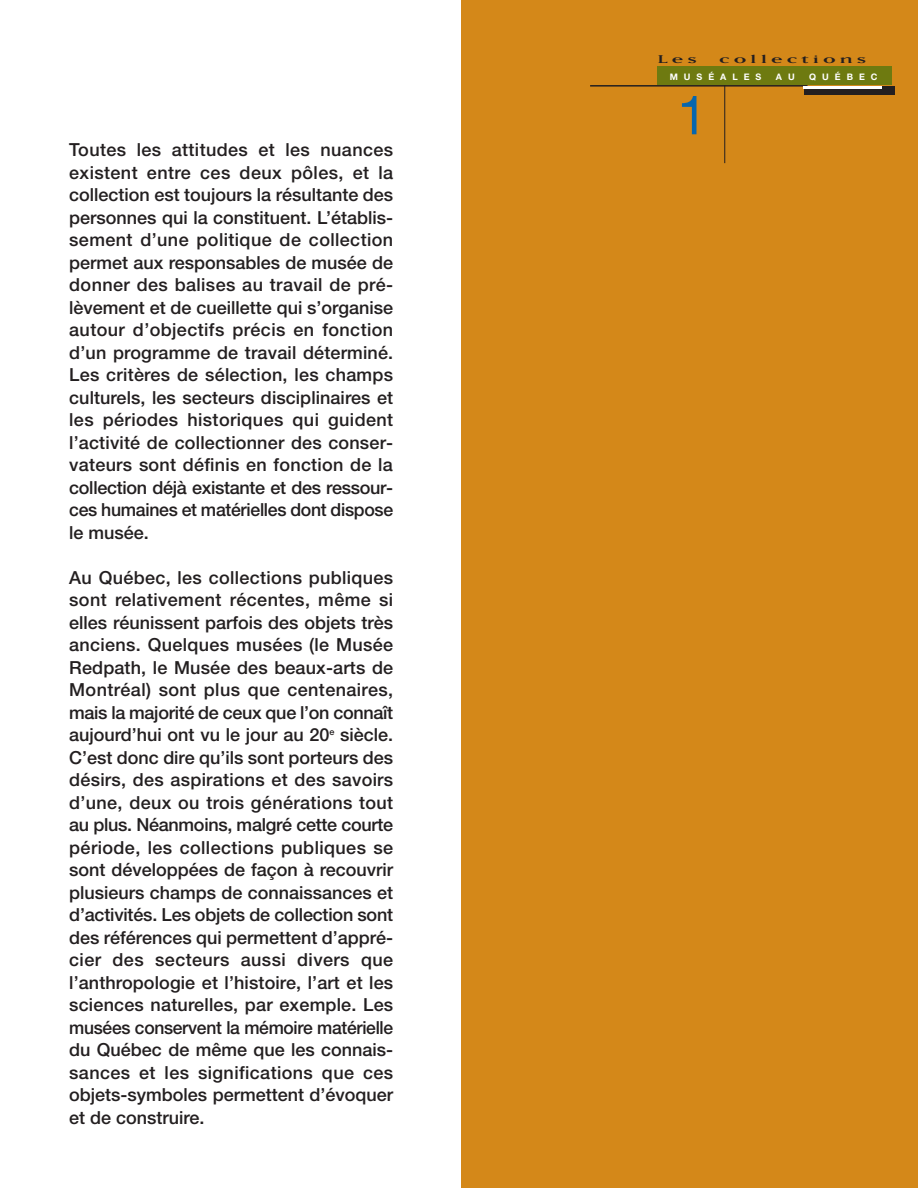
<style>
.page{position:relative;width:918px;height:1188px;background:#fff}
.page>*{position:absolute;margin:0;border:0;box-sizing:border-box;transform-origin:0 0}
.t1{font:54px "Helvetica Neue";color:#0766ad}
.t2{font:500 18px/22.5px "Helvetica Neue";color:#231f20;text-align:justify}
.t3{font:13.2px "Matrix Wide";letter-spacing:.295em;color:#231f20}
.t4{font:700 9px "Helvetica Neue";letter-spacing:.665em;color:#fff}
</style>
<div class="page">
<div style="left:462px;top:0;width:456px;height:1188px;background:#d48819"></div>
<div style="left:658px;top:67px;width:234px;height:18px;background:#6e7a10"></div>
<hr style="left:725px;top:85px;width:1px;height:78px;background:#231f20">
<hr style="left:590px;top:85px;width:218px;height:2px;background:#231f20">
<div style="left:805px;top:86px;width:90px;height:8px;background:#231f20"></div>
<hr style="left:803px;top:87px;width:79px;height:2px;background:#fff">
<p class="t2" style="left:69px;top:141px;width:326px">Toutes les attitudes et les nuances existent entre ces deux pôles, et la collection est toujours la résultante des personnes qui la constituent. L’établis&shy;sement d’une politique de collection permet aux responsables de musée de donner des balises au travail de pré&shy;lèvement et de cueillette qui s’organise autour d’objectifs précis en fonction d’un programme de travail déterminé.<br>Les critères de sélection, les champs culturels, les secteurs disciplinaires et les périodes historiques qui guident l’activité de collectionner des conser&shy;vateurs sont définis en fonction de la collection déjà existante et des ressour&shy;ces humaines et matérielles dont dispose le musée.</p>
<p class="t2" style="left:69px;top:568px;width:326px">Au Québec, les collections publiques sont relativement récentes, même si elles réunissent parfois des objets très anciens. Quelques musées (le Musée Redpath, le Musée des beaux-arts de Montréal) sont plus que centenaires, mais la majorité de ceux que l’on connaît aujourd’hui ont vu le jour au 20<sup>e</sup> siècle.<br>C’est donc dire qu’ils sont porteurs des désirs, des aspirations et des savoirs d’une, deux ou trois générations tout au plus. Néanmoins, malgré cette courte période, les collections publiques se sont développées de façon à recouvrir plusieurs champs de connaissances et d’activités. Les objets de collection sont des références qui permettent d’appré&shy;cier des secteurs aussi divers que l’anthropologie et l’histoire, l’art et les sciences naturelles, par exemple. Les musées conservent la mémoire matérielle du Québec de même que les connais&shy;sances et les significations que ces objets-symboles permettent d’évoquer et de construire.</p>
<p class="t3" style="left:658px;top:51px;width:41px">Les</p>
<p class="t3" style="left:719px;top:51px;width:148px">collections</p>
<p class="t4" style="left:670px;top:74px;width:93px">MUSÉALES</p>
<p class="t4" style="left:776px;top:74px;width:20px">A U</p>
<p class="t4" style="left:809px;top:74px;width:70px">QUÉBEC</p>
<h1 class="t1" style="left:677px;top:96px;width:32px">1</h1>
</div>
